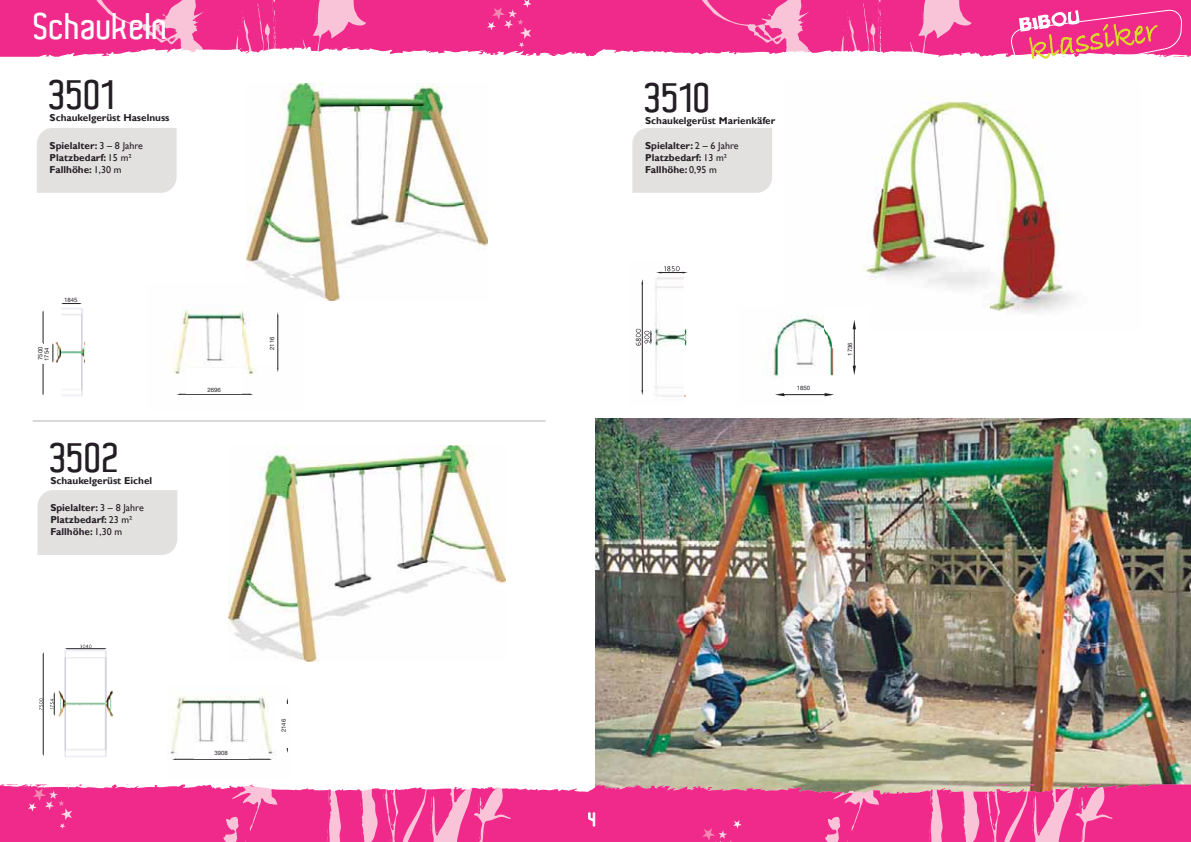
<style>
.page{position:relative;width:1191px;height:842px;background:#fff}
.page>*{position:absolute;margin:0;border:0;box-sizing:border-box;transform-origin:0 0}
.t1{font:600 40px "Aldo";color:#231e24}
.t2{font:600 36px "Aldo";color:#fff}
.t3{font:700 10px/12px "Gill Sans";color:#231e24}
.t4{font:6px/6.2px "Helvetica Neue";color:#231e24}
.s1{font-weight:400}
</style>
<div class="page">
<hr style="left:33px;top:420px;width:512px;height:1px;background:#b9b5b2">
<svg style="left:0;top:0;width:1191px;height:60px;background:#f1559f"></svg>
<div style="left:38px;top:490px;width:139px;height:65px;background:#e3e0e0"></div>
<div style="left:37px;top:128px;width:140px;height:65px;background:#e3e0e0"></div>
<img style="left:595px;top:418px;width:596px;height:366px">
<svg style="left:170px;top:696px;width:118px;height:64px"></svg>
<svg style="left:39px;top:644px;width:74px;height:113px"></svg>
<svg style="left:172px;top:309px;width:107px;height:86px"></svg>
<svg style="left:42px;top:303px;width:44px;height:93px"></svg>
<img style="left:228px;top:445px;width:277px;height:217px">
<img style="left:246px;top:83px;width:241px;height:217px">
<div style="left:632px;top:128px;width:140px;height:65px;background:#e3e0e0"></div>
<img style="left:863px;top:95px;width:212px;height:218px">
<svg style="left:635px;top:266px;width:53px;height:131px"></svg>
<svg style="left:0;top:784px;width:1191px;height:58px;background:#ee4898"></svg>
<svg style="left:702px;top:820px;width:39px;height:22px"></svg>
<svg style="left:28px;top:784px;width:44px;height:45px;background:#f04598"></svg>
<svg style="left:770px;top:306px;width:99px;height:91px"></svg>
<div style="left:30px;top:343px;width:13px;height:21px;background:#fff"></div>
<div style="left:43px;top:344px;width:9px;height:20px;background:#fff"></div>
<div style="left:186px;top:368px;width:56px;height:26px;background:#fff"></div>
<div style="left:250px;top:322px;width:25px;height:43px;background:#fff"></div>
<div style="left:194px;top:743px;width:54px;height:15px;background:#fff"></div>
<div style="left:274px;top:704px;width:13px;height:43px;background:#fff"></div>
<div style="left:784px;top:377px;width:38px;height:17px;background:#fff"></div>
<div style="left:834px;top:331px;width:18px;height:35px;background:#fff"></div>
<svg style="left:588px;top:813px;width:7px;height:13px"></svg>
<h2 class="t2" style="left:34px;top:8px;width:136px">Schaukeln</h2>
<h1 class="t1" style="left:50px;top:74px;width:68px">3501</h1>
<p class="t3" style="left:50px;top:111px;width:121px">Schaukelgerüst Haselnuss</p>
<p class="t3" style="left:50px;top:139px;width:95px">Spielalter: <span class="s1">3 – 8 Jahre<br></span>Platzbedarf: <span class="s1">15 m²<br></span>Fallhöhe: <span class="s1">1,30 m</span></p>
<p class="t4" style="left:64px;top:297px;width:15px">1845</p>
<p class="t4" style="left:37px;top:361px;width:16px;rotate:-90deg">7500<br>1754</p>
<h1 class="t1" style="left:50px;top:437px;width:72px">3502</h1>
<p class="t3" style="left:50px;top:475px;width:103px">Schaukelgerüst Eichel</p>
<p class="t3" style="left:50px;top:502px;width:95px">Spielalter: <span class="s1">3 – 8 Jahre<br></span>Platzbedarf: <span class="s1">23 m²<br></span>Fallhöhe: <span class="s1">1,30 m</span></p>
<p class="t4" style="left:207px;top:387px;width:15px">2696</p>
<p class="t4" style="left:269px;top:350px;width:15px;rotate:-90deg">2116</p>
<p class="t4" style="left:215px;top:749px;width:15px">3908</p>
<p class="t4" style="left:280px;top:732px;width:15px;rotate:-90deg">2146</p>
<h1 class="t1" style="left:645px;top:77px;width:68px">3510</h1>
<p class="t3" style="left:645px;top:114px;width:132px">Schaukelgerüst Marienkäfer</p>
<p class="t3" style="left:645px;top:140px;width:95px">Spielalter: <span class="s1">2 – 6 Jahre<br></span>Platzbedarf: <span class="s1">13 m²<br></span>Fallhöhe: <span class="s1">0,95 m</span></p>
<p class="t4" style="left:796px;top:385px;width:15px">1850</p>
<p class="t4" style="left:846px;top:355px;width:15px;rotate:-90deg">1736</p>
</div>
